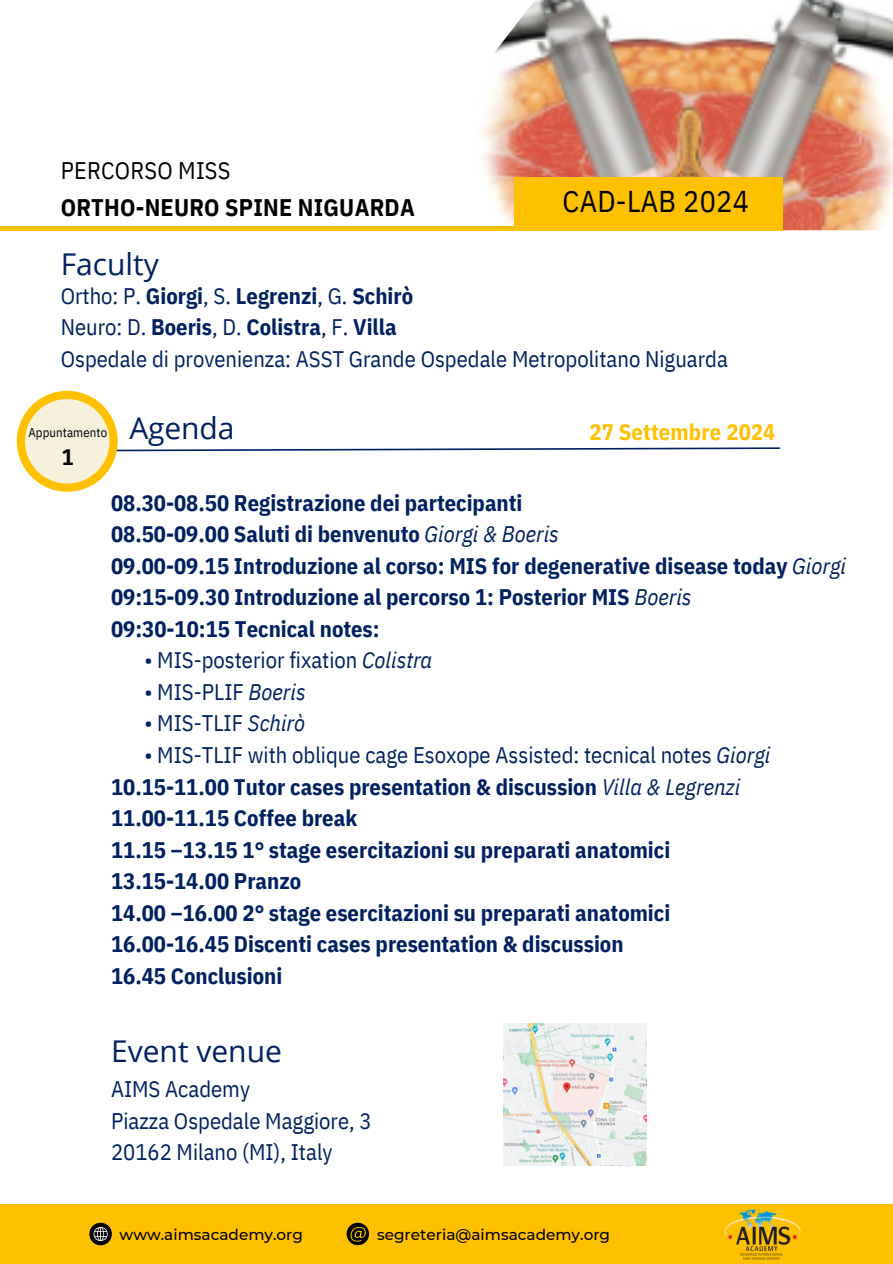
<style>
.page{position:relative;width:893px;height:1264px;background:#fff}
.page>*{position:absolute;margin:0;border:0;box-sizing:border-box;transform-origin:0 0}
.t1{font:30px "Open Sans";color:#002060}
.t2{font:30px "IBM Plex Sans Cond";letter-spacing:.01em;color:#000}
.t3{font:700 24px/37.2px "IBM Plex Sans Cond";letter-spacing:.01em;color:#000}
.t4{font:700 22.5px/31.5px "IBM Plex Sans Cond";color:#002060}
.t5{font:22.5px/31.5px "IBM Plex Sans Cond";color:#002060}
.t6{font:700 22.5px "IBM Plex Sans Cond";letter-spacing:.005em;color:#ffc000}
.t7{font:700 22.35px "IBM Plex Sans Cond";color:#000}
.t8{font:500 15.3px "Montserrat";color:#000}
.t9{font:12.75px "IBM Plex Sans Cond";letter-spacing:.01em;color:#000}
.s1{font-weight:400}
.s2{font-weight:700}
.s3{font-weight:400;font-style:italic}
.s4{font-style:italic}
</style>
<div class="page">
<svg style="left:117px;top:447px;width:662px;height:4px"></svg>
<img style="left:481px;top:0;width:411px;height:230px">
<hr style="left:0;top:226px;width:515px;height:4px;background:#ffc000">
<div style="left:515px;top:177px;width:267px;height:53px;background:#ffc000"></div>
<div style="left:21px;top:395px;width:93px;height:92px;background:#f5f1dd;border-radius:50%"></div>
<div style="left:17px;top:391px;width:101px;height:101px;border:8px solid #ffc000;border-radius:50%"></div>
<img style="left:503px;top:1023px;width:143px;height:142px">
<div style="left:0;top:1204px;width:892px;height:59px;background:#ffc000"></div>
<svg style="left:89px;top:1222px;width:23px;height:23px"></svg>
<svg style="left:346px;top:1222px;width:23px;height:23px"></svg>
<img style="left:724px;top:1209px;width:77px;height:51px">
<p class="t3" style="left:61px;top:151px;width:355px"><span class="s1">PERCORSO MISS<br></span>ORTHO-NEURO SPINE NIGUARDA</p>
<h5 class="t1" style="left:61px;top:243px;width:100px">Faculty</h5>
<p class="t2" style="left:562px;top:181px;width:188px">CAD-LAB 2024</p>
<h2 class="t5" style="left:61px;top:279px;width:668px">Ortho: P. <span class="s2">Giorgi</span>, S. <span class="s2">Legrenzi</span>, G. <span class="s2">Schirò<br></span>Neuro: D. <span class="s2">Boeris</span>, D. <span class="s2">Colistra</span>, F. <span class="s2">Villa<br></span>Ospedale di provenienza: ASST Grande Ospedale Metropolitano Niguarda</h2>
<h2 class="t9" style="left:28px;top:424px;width:80px">Appuntamento</h2>
<h4 class="t7" style="left:62px;top:442px;width:14px">1</h4>
<p class="t1" style="left:129px;top:406px;width:106px">Agenda</p>
<h5 class="t6" style="left:589px;top:417px;width:187px">27 Settembre 2024</h5>
<h3 class="t4" style="left:111px;top:486px;width:736px">08.30-08.50 Registrazione dei partecipanti<br>08.50-09.00 Saluti di benvenuto <span class="s3">Giorgi &amp; Boeris<br></span>09.00-09.15 Introduzione al corso: MIS for degenerative disease today <span class="s3">Giorgi </span>09:15-09.30 Introduzione al percorso 1: Posterior MIS <span class="s3">Boeris<br></span>09:30-10:15 Tecnical notes:</h3>
<h3 class="t5" style="left:144px;top:644px;width:289px">• MIS-posterior fixation <span class="s4">Colistra</span></h3>
<h3 class="t5" style="left:144px;top:675px;width:163px">• MIS-PLIF <span class="s4">Boeris</span></h3>
<h3 class="t5" style="left:144px;top:707px;width:162px">• MIS-TLIF <span class="s4">Schirò</span></h3>
<h3 class="t4" style="left:111px;top:738px;width:661px;text-indent:33px"><span class="s1">• MIS-TLIF with oblique cage Esoxope Assisted: tecnical notes</span> <span class="s3">Giorgi </span>10.15-11.00 Tutor cases presentation &amp; discussion <span class="s3">Villa &amp; Legrenzi </span>11.00-11.15 Coffee break<br>11.15 –13.15 1° stage esercitazioni su preparati anatomici 13.15-14.00 Pranzo<br>14.00 –16.00 2° stage esercitazioni su preparati anatomici 16.00-16.45 Discenti cases presentation &amp; discussion<br>16.45 Conclusioni</h3>
<p class="t1" style="left:111px;top:1029px;width:172px">Event venue</p>
<h5 class="t5" style="left:111px;top:1072px;width:262px">AIMS Academy<br>Piazza Ospedale Maggiore, 3<br>20162 Milano (MI), Italy</h5>
<p class="t8" style="left:120px;top:1224px;width:185px">www.aimsacademy.org</p>
<h6 class="t8" style="left:377px;top:1224px;width:235px">segreteria@aimsacademy.org</h6>
</div>
